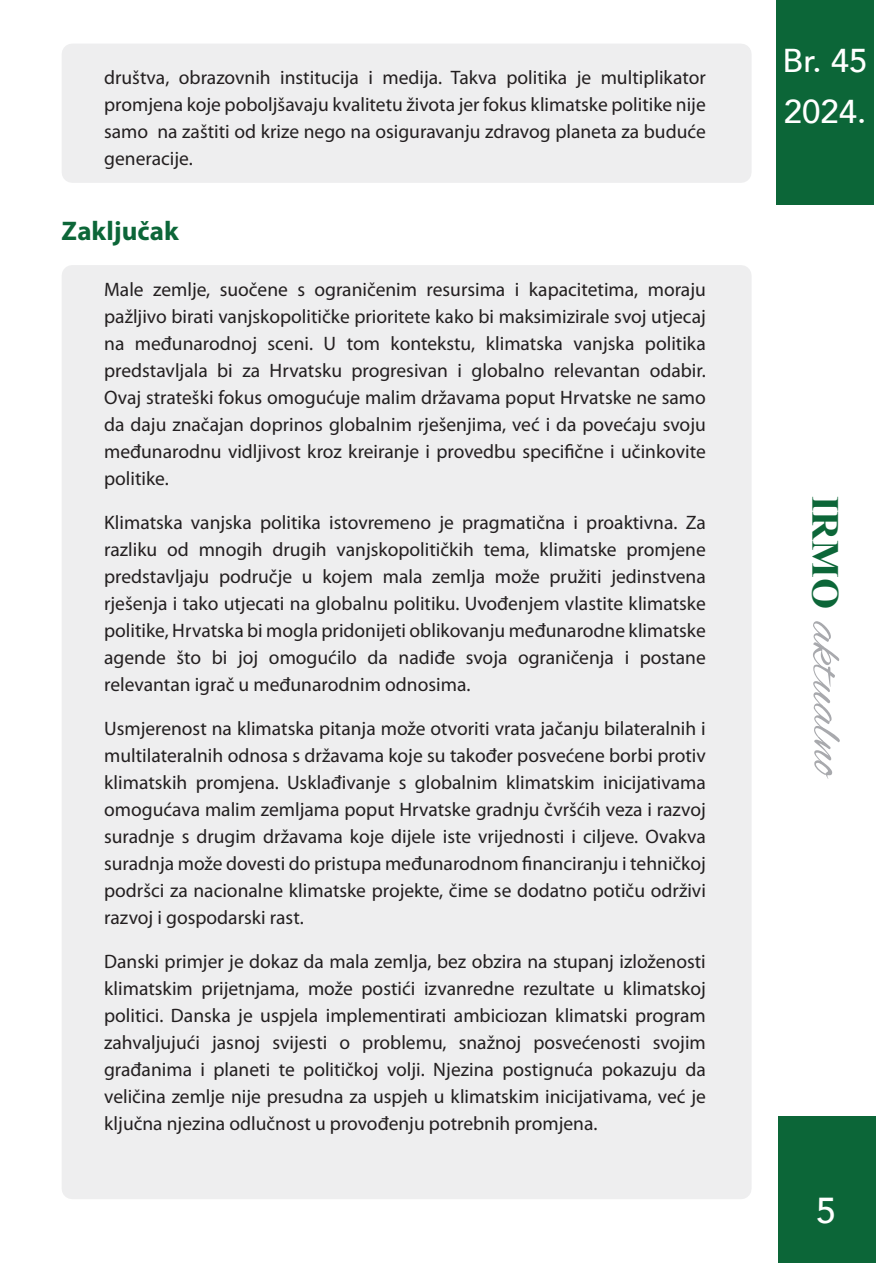
<style>
.page{position:relative;width:893px;height:1263px;background:#fff}
.page>*{position:absolute;margin:0;border:0;box-sizing:border-box;transform-origin:0 0}
.t1{font:51.3px "Alex Brush";color:#a8a9ad;scale:1.05 1}
.t2{font:500 36px "Avenir";color:#fff}
.t3{font:500 33px/51px "Avenir";color:#fff}
.Naslov{font:700 27px "Myriad Pro";color:#0c6638}
.Tekst{font:19.5px/27px "Myriad Pro";color:#231f20;text-align:justify}
.s1{font-family:"Times New Roman";font-weight:700;font-size:38.1px;color:#0c6638}
</style>
<div class="page">
<div style="left:778px;top:1116px;width:98px;height:147px;background:#0c6638"></div>
<div style="left:776px;top:0;width:98px;height:204px;background:#0c6638"></div>
<div style="left:62px;top:44px;width:690px;height:139px;background:#eeeeef"></div>
<div style="left:62px;top:265px;width:690px;height:934px;background:#eeeeef"></div>
<p class="Tekst" style="left:104px;top:64px;width:603px">društva, obrazovnih institucija i medija. Takva politika je multiplikator promjena koje poboljšavaju kvalitetu života jer fokus klimatske politike nije samo na zaštiti od krize nego na osiguravanju zdravog planeta za buduće generacije.</p>
<p class="Naslov" style="left:62px;top:213px;width:119px">Zaključak</p>
<p class="Tekst" style="left:104px;top:277px;width:603px">Male zemlje, suočene s ograničenim resursima i kapacitetima, moraju pažljivo birati vanjskopolitičke prioritete kako bi maksimizirale svoj utjecaj na međunarodnoj sceni. U tom kontekstu, klimatska vanjska politika predstavljala bi za Hrvatsku progresivan i globalno relevantan odabir.<br>Ovaj strateški fokus omogućuje malim državama poput Hrvatske ne samo da daju značajan doprinos globalnim rješenjima, već i da povećaju svoju međunarodnu vidljivost kroz kreiranje i provedbu specifične i učinkovite politike.</p>
<p class="Tekst" style="left:104px;top:510px;width:603px">Klimatska vanjska politika istovremeno je pragmatična i proaktivna. Za razliku od mnogih drugih vanjskopolitičkih tema, klimatske promjene predstavljaju područje u kojem mala zemlja može pružiti jedinstvena rješenja i tako utjecati na globalnu politiku. Uvođenjem vlastite klimatske politike, Hrvatska bi mogla pridonijeti oblikovanju međunarodne klimatske agende što bi joj omogućilo da nadiđe svoja ograničenja i postane relevantan igrač u međunarodnim odnosima.</p>
<p class="Tekst" style="left:104px;top:716px;width:603px">Usmjerenost na klimatska pitanja može otvoriti vrata jačanju bilateralnih i multilateralnih odnosa s državama koje su također posvećene borbi protiv klimatskih promjena. Usklađivanje s globalnim klimatskim inicijativama omogućava malim zemljama poput Hrvatske gradnju čvršćih veza i razvoj suradnje s drugim državama koje dijele iste vrijednosti i ciljeve. Ovakva suradnja može dovesti do pristupa međunarodnom financiranju i tehničkoj podršci za nacionalne klimatske projekte, čime se dodatno potiču održivi razvoj i gospodarski rast.</p>
<p class="Tekst" style="left:104px;top:949px;width:603px">Danski primjer je dokaz da mala zemlja, bez obzira na stupanj izloženosti klimatskim prijetnjama, može postići izvanredne rezultate u klimatskoj politici. Danska je uspjela implementirati ambiciozan klimatski program zahvaljujući jasnoj svijesti o problemu, snažnoj posvećenosti svojim građanima i planeti te političkoj volji. Njezina postignuća pokazuju da veličina zemlje nije presudna za uspjeh u klimatskim inicijativama, već je ključna njezina odlučnost u provođenju potrebnih promjena.</p>
<h3 class="t3" style="left:783px;top:33px;width:87px">Br. 45<br>2024.</h3>
<h1 class="t1" style="left:856px;top:496px;width:272px;rotate:90deg"><span class="s1">IRMO</span> aktualno</h1>
<h2 class="t2" style="left:816px;top:1179px;width:22px">5</h2>
</div>
